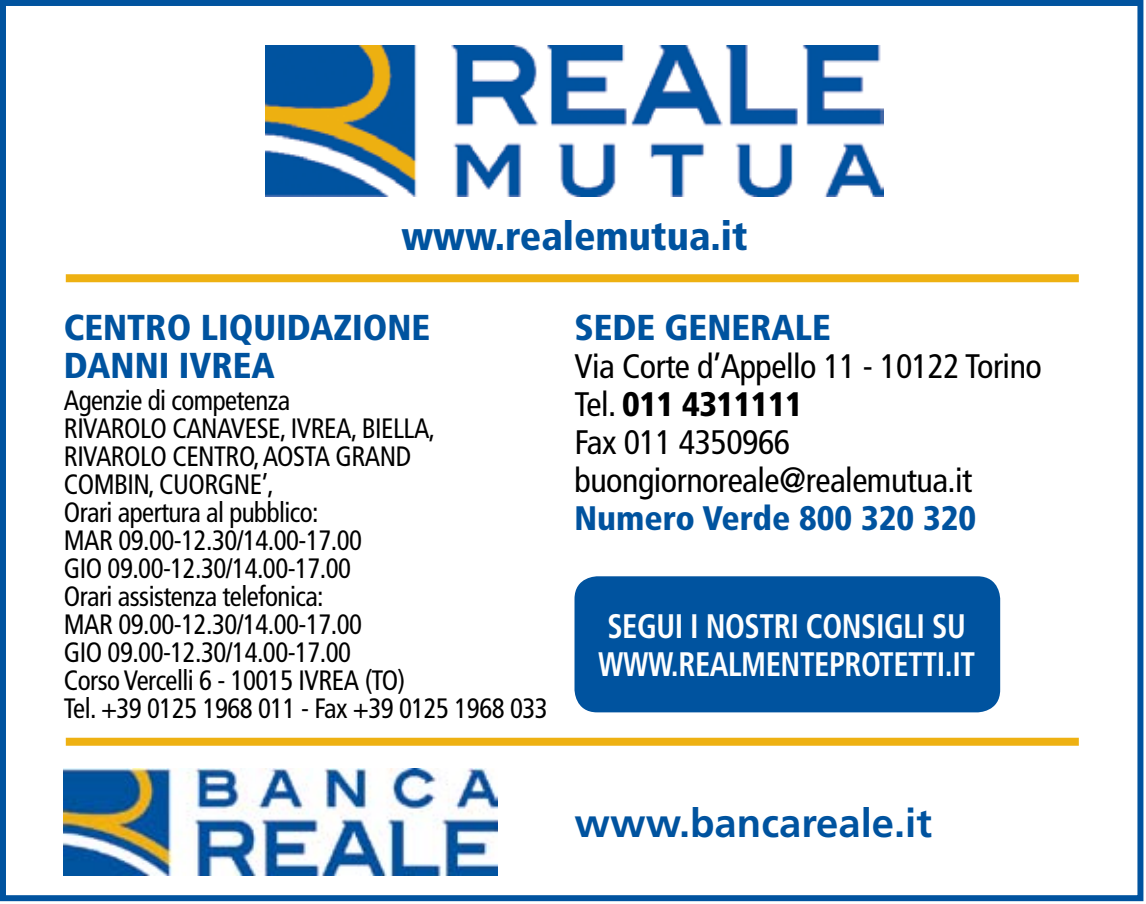
<style>
.page{position:relative;width:1146px;height:904px;background:#fff}
.page>*{position:absolute;margin:0;border:0;box-sizing:border-box;transform-origin:0 0}
.t1{font:900 condensed 40px "Frutiger LT Std";color:#00539f}
.t2{font:700 40px "Frutiger LT Std";color:#00539f}
.t3{font:900 condensed 36px/38px "Frutiger LT Std";color:#00539f}
.t4{font:condensed 34px/38px "Frutiger LT Std";letter-spacing:-.015em;color:#000}
.t5{font:700 condensed 34px/38px "Frutiger LT Std";letter-spacing:-.015em;color:#fefefe;scale:.9 1}
.t6{font:condensed 28px/28px "Frutiger LT Std";letter-spacing:-.02em;color:#000;scale:.96 1}
.s1{font-weight:900}
.s2{font-family:"Helvetica Neue LT Std";font-weight:500;font-stretch:normal}
.s3{font-weight:900;color:#00539f}
</style>
<div class="page">
<div style="left:66px;top:738px;width:1012px;height:8px;background:#eeb112"></div>
<div style="left:66px;top:274px;width:1012px;height:8px;background:#eeb112"></div>
<div style="left:574px;top:576px;width:425px;height:136px;background:#00539f;border-radius:23px"></div>
<img style="left:265px;top:45px;width:618px;height:151px">
<img style="left:64px;top:769px;width:433px;height:106px">
<div style="left:0;top:0;width:1143px;height:901px;border:6px solid #00539f"></div>
<h1 class="t1" style="left:401px;top:212px;width:348px">WWW.REALEMUTUA.IT</h1>
<p class="t3" style="left:64px;top:308px;width:368px">CENTRO LIQUIDAZIONE<br>DANNI IVREA</p>
<p class="t3" style="left:574px;top:308px;width:258px">SEDE GENERALE</p>
<p class="t4" style="left:574px;top:347px;width:469px">Via Corte d’Appello 11 - 10122 Torino<br>Tel. <span class="s1">011 4311111<br></span>Fax 011 4350966 buongiornoreale<span class="s2">@</span>realemutua.it<br><span class="s3">NUMERO VERDE 800 320 320</span></p>
<p class="t6" style="left:64px;top:386px;width:505px">Agenzie di competenza<br>RIVAROLO CANAVESE, IVREA, BIELLA,<br>RIVAROLO CENTRO, AOSTA GRAND<br>COMBIN, CUORGNE’,<br>Orari apertura al pubblico:<br>MAR 09.00-12.30/14.00-17.00<br>GIO 09.00-12.30/14.00-17.00<br>Orari assistenza telefonica:<br>MAR 09.00-12.30/14.00-17.00<br>GIO 09.00-12.30/14.00-17.00<br>Corso Vercelli 6 - 10015 IVREA (TO)<br>Tel. +39 0125 1968 011 - Fax +39 0125 1968 033</p>
<p class="t5" style="left:598px;top:607px;width:420px">SEGUI I NOSTRI CONSIGLI SU<br>WWW.REALMENTEPROTETTI.IT</p>
<h1 class="t2" style="left:574px;top:800px;width:359px">www.bancareale.it</h1>
</div>
